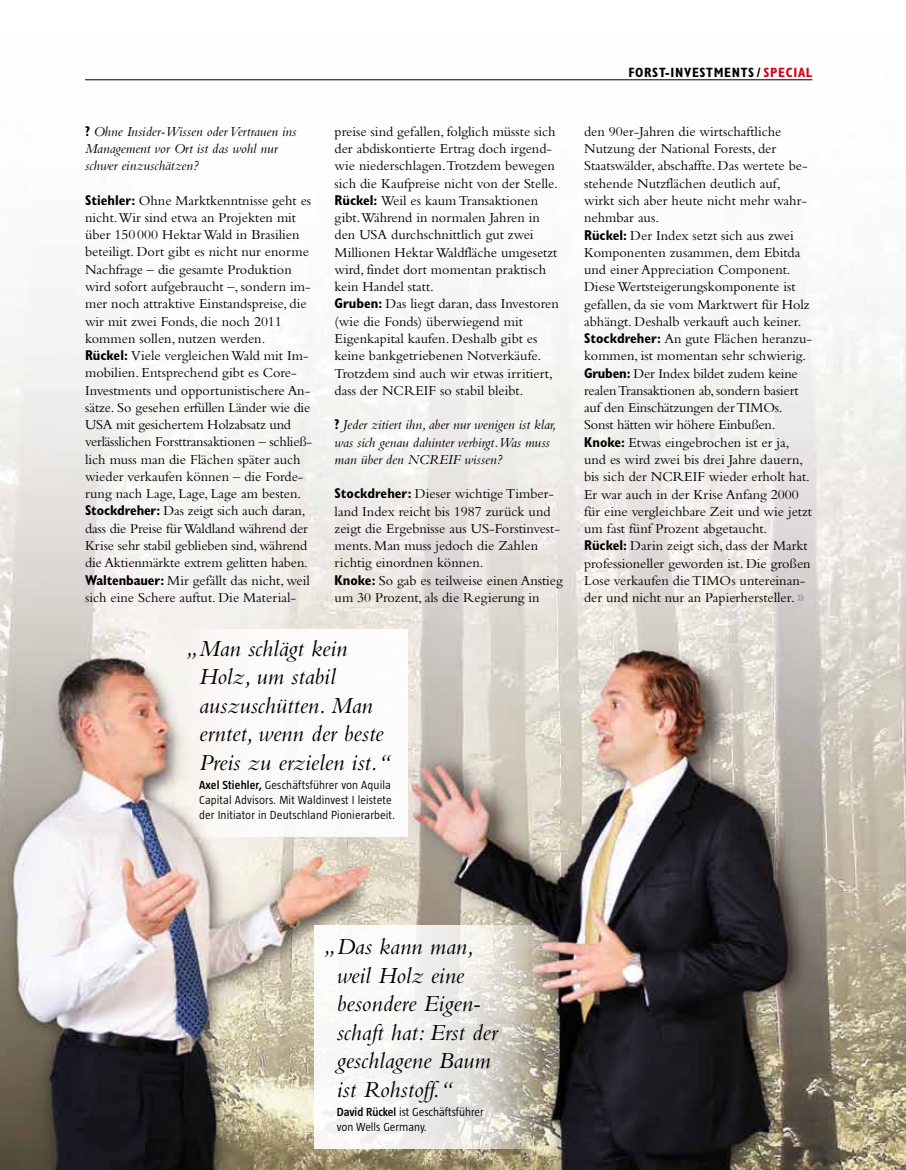
<style>
.page{position:relative;width:906px;height:1170px;background:#fff}
.page>*{position:absolute;margin:0;border:0;box-sizing:border-box;transform-origin:0 0}
.t1{font:italic 24px/28.5px "Bembo Std";color:#000}
.t2{font:14.25px/17.2px "Bembo Std";color:#000}
.t3{font:italic 14.25px/17.2px "Bembo Std";color:#000}
.t4{font:700 condensed 13.5px "Gill Sans Std";letter-spacing:.05em;color:#000}
.t5{font:300 12px/15px "Taz";letter-spacing:.01em;color:#000}
.s1{font-family:"Gill Sans Std";font-weight:700;font-style:normal;font-stretch:condensed}
.s2{font-family:"Gill Sans Std";font-weight:700;font-stretch:condensed}
.s3{font-weight:600}
.s4{color:#d4021d}
.s5{font-family:"Gill Sans Std";font-weight:700;font-stretch:condensed;color:#9c9e9f}
</style>
<div class="page">
<img style="left:0;top:79px;width:906px;height:1090px">
<hr style="left:85px;top:79px;width:727px;height:1px;background:#000">
<div style="left:183px;top:629px;width:225px;height:207px;background:#fff"></div>
<svg style="left:314px;top:925px;width:228px;height:223px"></svg>
<p class="t3" style="left:85px;top:122px;width:213px"><span class="s1">?</span> Ohne Insider-Wissen oder Vertrauen ins<br>Management vor Ort ist das wohl nur schwer einzuschätzen?</p>
<p class="t2" style="left:85px;top:191px;width:228px"><span class="s2">Stiehler:</span> Ohne Marktkenntnisse geht es nicht.Wir sind etwa an Projekten mit über 150 000 Hektar Wald in Brasilien beteiligt. Dort gibt es nicht nur enorme Nachfrage – die gesamte Produktion wird sofort aufgebraucht –, sondern im&shy;mer noch attraktive Einstandspreise, die wir mit zwei Fonds, die noch 2011 kommen sollen, nutzen werden.<br><span class="s2">Rückel:</span> Viele vergleichen Wald mit Im&shy;mobilien. Entsprechend gibt es Core-Investments und opportunistischere An&shy;sätze. So gesehen erfüllen Länder wie die USA mit gesichertem Holzabsatz und verlässlichen Forsttransaktionen – schließ&shy;lich muss man die Flächen später auch wieder verkaufen können – die Forde&shy;rung nach Lage, Lage, Lage am besten.<br><span class="s2">Stockdreher:</span> Das zeigt sich auch daran, dass die Preise für Waldland während der Krise sehr stabil geblieben sind, während die Aktienmärkte extrem gelitten haben.<br><span class="s2">Waltenbauer:</span> Mir gefällt das nicht, weil sich eine Schere auftut. Die Material-</p>
<p class="t2" style="left:334px;top:122px;width:226px">preise sind gefallen, folglich müsste sich der abdiskontierte Ertrag doch irgend&shy;wie niederschlagen.Trotzdem bewegen sich die Kaufpreise nicht von der Stelle.<br><span class="s2">Rückel:</span> Weil es kaum Transaktionen gibt.Während in normalen Jahren in den USA durchschnittlich gut zwei Millionen Hektar Waldfläche umgesetzt wird, findet dort momentan praktisch kein Handel statt.<br><span class="s2">Gruben:</span> Das liegt daran, dass Investoren (wie die Fonds) überwiegend mit Eigenkapital kaufen. Deshalb gibt es keine bankgetriebenen Notverkäufe.<br>Trotzdem sind auch wir etwas irritiert, dass der NCREIF so stabil bleibt.</p>
<p class="t3" style="left:334px;top:416px;width:223px"><span class="s1">?</span> Jeder zitiert ihn, aber nur wenigen ist klar, was sich genau dahinter verbirgt. Was muss man über den NCREIF wissen?</p>
<p class="t2" style="left:334px;top:485px;width:230px"><span class="s2">Stockdreher:</span> Dieser wichtige Timber&shy;land Index reicht bis 1987 zurück und zeigt die Ergebnisse aus US-Forstinvest&shy;ments. Man muss jedoch die Zahlen richtig einordnen können.<br><span class="s2">Knoke:</span> So gab es teilweise einen Anstieg um 30 Prozent, als die Regierung in</p>
<h1 class="t1" style="left:199px;top:633px;width:192px;text-indent:-13px">„Man schlägt kein<br>Holz, um stabil auszuschütten. Man erntet, wenn der beste<br>Preis zu erzielen ist.“</h1>
<p class="t5" style="left:199px;top:777px;width:198px"><span class="s3">Axel Stiehler,</span> Geschäftsführer von Aquila<br>Capital Advisors. Mit Waldinvest I leistete der Initiator in Deutschland Pionierarbeit.</p>
<p class="t4" style="left:628px;top:65px;width:165px">Forst-Investments / <span class="s4">Special</span></p>
<p class="t2" style="left:584px;top:122px;width:229px">den 90er-Jahren die wirtschaftliche Nutzung der National Forests, der Staatswälder, abschaffte. Das wertete be&shy;stehende Nutzflächen deutlich auf, wirkt sich aber heute nicht mehr wahr&shy;nehmbar aus.<br><span class="s2">Rückel:</span> Der Index setzt sich aus zwei Komponenten zusammen, dem Ebitda und einer Appreciation Component.<br>Diese Wertsteigerungskomponente ist gefallen, da sie vom Marktwert für Holz abhängt. Deshalb verkauft auch keiner.<br><span class="s2">Stockdreher:</span> An gute Flächen heranzu&shy;kommen, ist momentan sehr schwierig.<br><span class="s2">Gruben:</span> Der Index bildet zudem keine realen Transaktionen ab, sondern basiert auf den Einschätzungen der TIMOs.<br>Sonst hätten wir höhere Einbußen.<br><span class="s2">Knoke:</span> Etwas eingebrochen ist er ja, und es wird zwei bis drei Jahre dauern, bis sich der NCREIF wieder erholt hat.<br>Er war auch in der Krise Anfang 2000 für eine vergleichbare Zeit und wie jetzt um fast fünf Prozent abgetaucht.<br><span class="s2">Rückel:</span> Darin zeigt sich, dass der Markt professioneller geworden ist. Die großen Lose verkaufen die TIMOs untereinan&shy;der und nicht nur an Papierhersteller. <span class="s5">»</span></p>
<h1 class="t1" style="left:337px;top:931px;width:162px;text-indent:-13px">„Das kann man, weil Holz eine besondere Eigen&shy;schaft hat: Erst der geschlagene Baum ist Rohstoff.“</h1>
<p class="t5" style="left:337px;top:1104px;width:149px"><span class="s3">David Rückel</span> ist Geschäftsführer von Wells Germany.</p>
</div>
